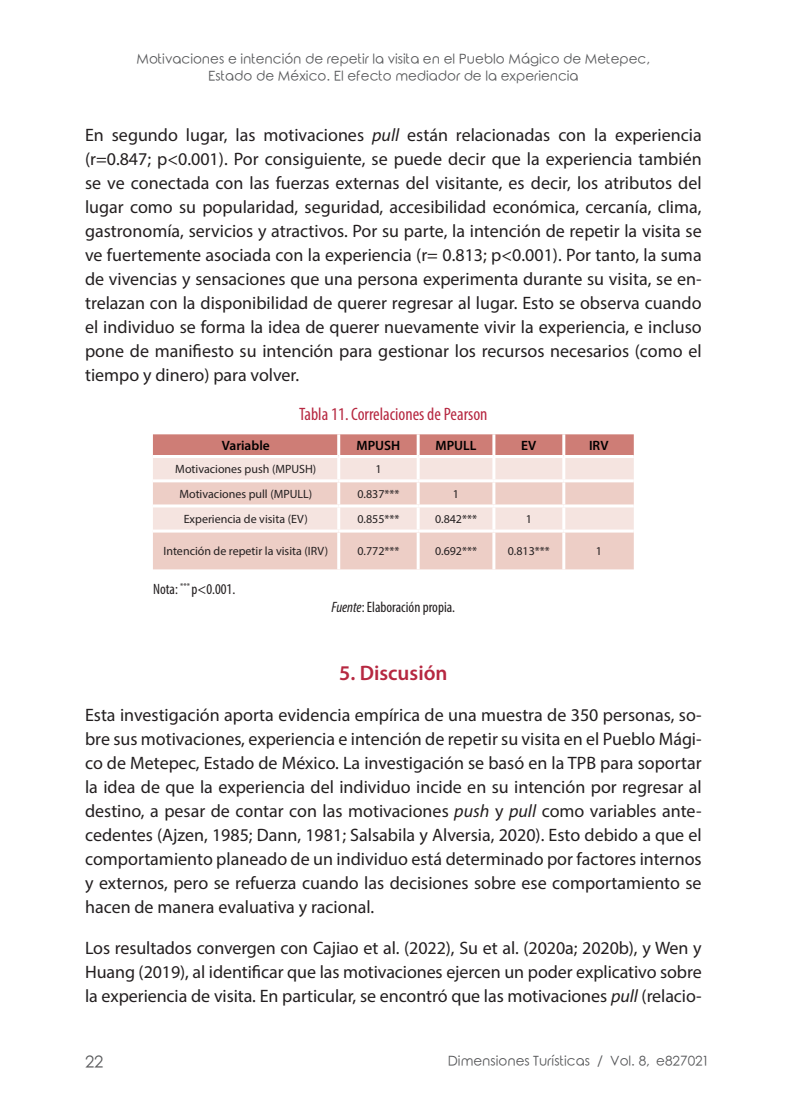
<style>
.page{position:relative;width:808px;height:1106px;background:#fff}
.page>*{position:absolute;margin:0;border:0;box-sizing:border-box;transform-origin:0 0}
.t1{font:600 21px "Myriad Pro";color:#b62841}
.t2{font:18px/24px "Myriad Pro";color:#231f20;text-align:justify}
.t3{font:condensed 18px "Myriad Pro";color:#b62841}
.t4{font:16.5px "Rounded Elegance";color:#57585a}
.t5{font:condensed 15px "Myriad Pro";color:#231f20}
.t6{font:13.5px/16.2px "Rounded Elegance";color:#57585a;text-align:center}
.t7{font:600 13.5px "Myriad Pro";color:#000}
.t8{font:12px "Myriad Pro";color:#231f20}
.s1{font-style:italic}
</style>
<div class="page">
<div style="left:153px;top:434px;width:481px;height:21px;background:#ce7d76"></div>
<div style="left:153px;top:458px;width:481px;height:21px;background:#f5e4e0"></div>
<svg style="left:153px;top:482px;width:481px;height:87px;background:#efd4ce"></svg>
<hr style="left:337px;top:434px;width:3px;height:21px;background:#fff">
<hr style="left:417px;top:434px;width:3px;height:21px;background:#fff">
<hr style="left:492px;top:434px;width:3px;height:21px;background:#fff">
<hr style="left:562px;top:434px;width:3px;height:21px;background:#fff">
<hr style="left:337px;top:458px;width:3px;height:21px;background:#fff">
<hr style="left:417px;top:458px;width:3px;height:21px;background:#fff">
<hr style="left:492px;top:458px;width:3px;height:21px;background:#fff">
<hr style="left:562px;top:458px;width:3px;height:21px;background:#fff">
<hr style="left:337px;top:482px;width:3px;height:22px;background:#fff">
<hr style="left:417px;top:482px;width:3px;height:22px;background:#fff">
<hr style="left:492px;top:482px;width:3px;height:22px;background:#fff">
<hr style="left:562px;top:482px;width:3px;height:22px;background:#fff">
<hr style="left:153px;top:504px;width:186px;height:3px;background:#fff">
<hr style="left:339px;top:504px;width:79px;height:3px;background:#fff">
<hr style="left:337px;top:507px;width:3px;height:22px;background:#fff">
<hr style="left:418px;top:504px;width:76px;height:3px;background:#fff">
<hr style="left:417px;top:507px;width:3px;height:22px;background:#fff">
<hr style="left:494px;top:504px;width:70px;height:3px;background:#fff">
<hr style="left:492px;top:507px;width:3px;height:22px;background:#fff">
<hr style="left:564px;top:504px;width:70px;height:3px;background:#fff">
<hr style="left:562px;top:507px;width:3px;height:22px;background:#fff">
<hr style="left:153px;top:529px;width:186px;height:3px;background:#fff">
<hr style="left:339px;top:529px;width:79px;height:3px;background:#fff">
<hr style="left:337px;top:532px;width:3px;height:37px;background:#fff">
<hr style="left:418px;top:529px;width:76px;height:3px;background:#fff">
<hr style="left:417px;top:532px;width:3px;height:37px;background:#fff">
<hr style="left:494px;top:529px;width:70px;height:3px;background:#fff">
<hr style="left:492px;top:532px;width:3px;height:37px;background:#fff">
<hr style="left:564px;top:529px;width:70px;height:3px;background:#fff">
<hr style="left:562px;top:532px;width:3px;height:37px;background:#fff">
<p class="t6" style="left:137px;top:53px;width:515px">Motivaciones e intención de repetir la visita en el Pueblo Mágico de Metepec,<br>Estado de México. El efecto mediador de la experiencia</p>
<p class="t2" style="left:85px;top:123px;width:618px">En segundo lugar, las motivaciones <span class="s1">pull</span> están relacionadas con la experiencia (r=0.847; p&lt;0.001). Por consiguiente, se puede decir que la experiencia también se ve conectada con las fuerzas externas del visitante, es decir, los atributos del lugar como su popularidad, seguridad, accesibilidad económica, cercanía, clima, gastronomía, servicios y atractivos. Por su parte, la intención de repetir la visita se ve fuertemente asociada con la experiencia (r= 0.813; p&lt;0.001). Por tanto, la suma de vivencias y sensaciones que una persona experimenta durante su visita, se en&shy;trelazan con la disponibilidad de querer regresar al lugar. Esto se observa cuando el individuo se forma la idea de querer nuevamente vivir la experiencia, e incluso pone de manifiesto su intención para gestionar los recursos necesarios (como el tiempo y dinero) para volver.</p>
<p class="t3" style="left:299px;top:403px;width:190px">Tabla 11. Correlaciones de Pearson</p>
<p class="t7" style="left:222px;top:437px;width:49px">Variable</p>
<p class="t7" style="left:357px;top:437px;width:45px">MPUSH</p>
<p class="t7" style="left:435px;top:437px;width:43px">MPULL</p>
<p class="t7" style="left:521px;top:437px;width:17px">EV</p>
<p class="t7" style="left:589px;top:437px;width:21px">IRV</p>
<p class="t8" style="left:175px;top:462px;width:143px">Motivaciones push (MPUSH)</p>
<p class="t8" style="left:375px;top:462px;width:8px">1</p>
<p class="t8" style="left:179px;top:486px;width:134px">Motivaciones pull (MPULL)</p>
<p class="t8" style="left:357px;top:486px;width:44px">0.837***</p>
<p class="t8" style="left:453px;top:486px;width:8px">1</p>
<p class="t8" style="left:184px;top:511px;width:126px">Experiencia de visita (EV)</p>
<p class="t8" style="left:357px;top:511px;width:44px">0.855***</p>
<p class="t8" style="left:435px;top:511px;width:44px">0.842***</p>
<p class="t8" style="left:526px;top:511px;width:8px">1</p>
<p class="t8" style="left:163px;top:543px;width:166px">Intención de repetir la visita (IRV)</p>
<p class="t8" style="left:357px;top:543px;width:44px">0.772***</p>
<p class="t8" style="left:435px;top:543px;width:44px">0.692***</p>
<p class="t8" style="left:508px;top:543px;width:44px">0.813***</p>
<p class="t8" style="left:596px;top:543px;width:8px">1</p>
<p class="t5" style="left:153px;top:580px;width:84px">Nota: <sup>***</sup> p&lt;0.001.</p>
<p class="t5" style="left:332px;top:598px;width:125px"><span class="s1">Fuente</span>: Elaboración propia.</p>
<p class="t1" style="left:339px;top:659px;width:110px">5. Discusión</p>
<p class="t2" style="left:85px;top:702px;width:618px">Esta investigación aporta evidencia empírica de una muestra de 350 personas, so&shy;bre sus motivaciones, experiencia e intención de repetir su visita en el Pueblo Mági&shy;co de Metepec, Estado de México. La investigación se basó en la TPB para soportar la idea de que la experiencia del individuo incide en su intención por regresar al destino, a pesar de contar con las motivaciones <span class="s1">push</span> y <span class="s1">pull</span> como variables ante&shy;cedentes (Ajzen, 1985; Dann, 1981; Salsabila y Alversia, 2020). Esto debido a que el comportamiento planeado de un individuo está determinado por factores internos y externos, pero se refuerza cuando las decisiones sobre ese comportamiento se hacen de manera evaluativa y racional.</p>
<p class="t2" style="left:85px;top:935px;width:618px">Los resultados convergen con Cajiao et al. (2022), Su et al. (2020a; 2020b), y Wen y Huang (2019), al identificar que las motivaciones ejercen un poder explicativo sobre la experiencia de visita. En particular, se encontró que las motivaciones <span class="s1">pull</span> (relacio-</p>
<p class="t4" style="left:85px;top:1052px;width:20px">22</p>
<p class="t6" style="left:448px;top:1054px;width:261px">Dimensiones Turísticas / Vol. 8, e827021</p>
</div>
